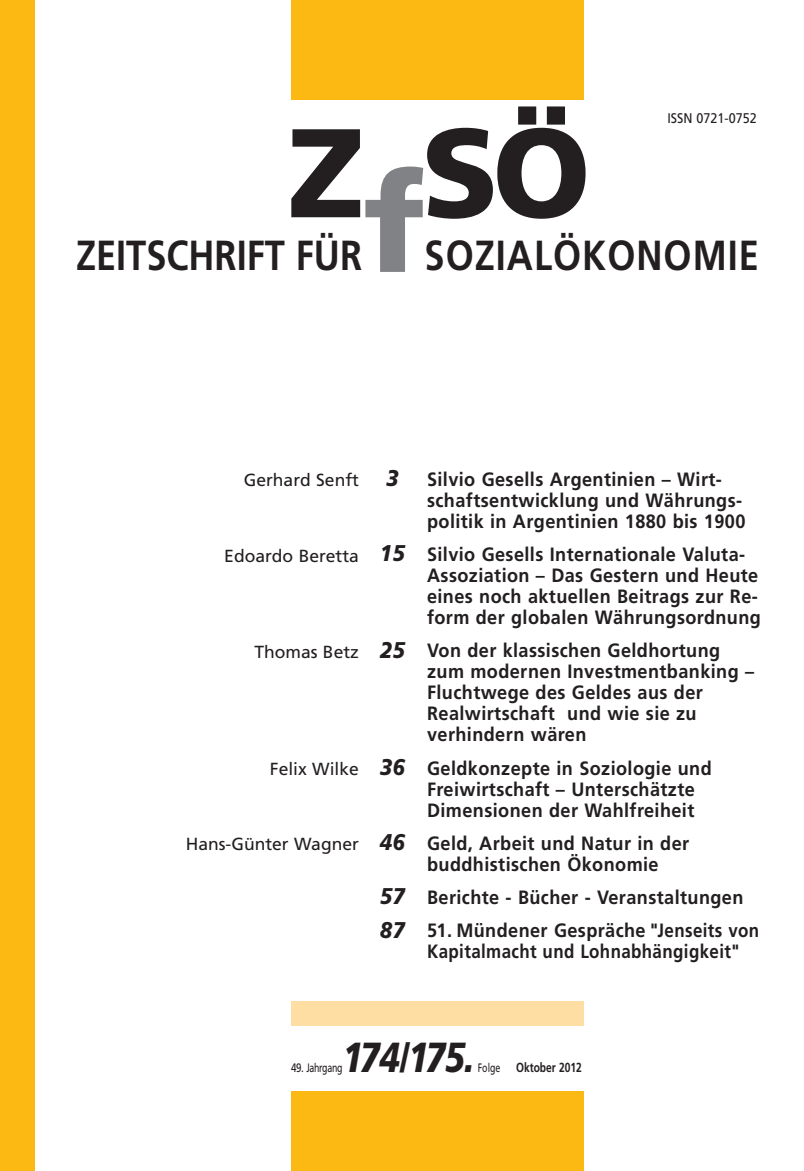
<style>
.page{position:relative;width:804px;height:1171px;background:#fff}
.page>*{position:absolute;margin:0;border:0;box-sizing:border-box;transform-origin:0 0}
.t1{font:900 138.25px "Frutiger";color:#808285}
.t2{font:900 126px "Frutiger";color:#231f20}
.t3{font:700 42px "Frutiger";color:#231f20;scale:.86 1}
.t4{font:700 42px "Frutiger";letter-spacing:.03em;color:#231f20;scale:.86 1}
.t5{font:italic 900 42px "Frutiger";letter-spacing:-.075em;color:#231f20;scale:.8 1}
.t6{font:italic 900 22.75px/33.2px "Frutiger";color:#231f20;scale:.9 1}
.t7{font:700 19.25px/21px "Frutiger";letter-spacing:.02em;color:#231f20;scale:.94 1}
.t8{font:17.5px "Frutiger";color:#231f20}
.t9{font:14px "Frutiger";color:#231f20;scale:.9 1}
.t10{font:700 13.12px "Frutiger";color:#231f20;scale:.78 1}
.t11{font:12.25px "Frutiger";letter-spacing:-.035em;color:#231f20;scale:.8 1}
.s1{font-weight:400;font-size:12.25px}
</style>
<div class="page">
<div style="left:0;top:0;width:35px;height:1171px;background:#fcb914"></div>
<div style="left:291px;top:0;width:292px;height:99px;background:#fcb914"></div>
<div style="left:291px;top:1092px;width:292px;height:79px;background:#fcb914"></div>
<div style="left:291px;top:1001px;width:292px;height:25px;background:#ffdea4"></div>
<h2 class="t2" style="left:288px;top:123px;width:304px">Z SÖ</h2>
<p class="t9" style="left:667px;top:113px;width:101px">ISSN 0721-0752</p>
<h1 class="t1" style="left:363px;top:168px;width:63px">f</h1>
<h3 class="t3" style="left:76px;top:238px;width:334px">ZEITSCHRIFT FÜR</h3>
<h3 class="t4" style="left:424px;top:238px;width:390px">SOZIALÖKONOMIE</h3>
<p class="t8" style="left:244px;top:473px;width:117px">Gerhard Senft</p>
<p class="t8" style="left:224px;top:548px;width:136px">Edoardo Beretta</p>
<p class="t6" style="left:386px;top:463px;width:15px">3</p>
<p class="t6" style="left:380px;top:538px;width:29px">15</p>
<p class="t8" style="left:254px;top:645px;width:106px">Thomas Betz</p>
<p class="t6" style="left:380px;top:635px;width:29px">25</p>
<p class="t8" style="left:270px;top:762px;width:90px">Felix Wilke</p>
<p class="t6" style="left:380px;top:752px;width:29px">36</p>
<p class="t8" style="left:186px;top:837px;width:175px">Hans-Günter Wagner</p>
<p class="t6" style="left:380px;top:827px;width:29px">46</p>
<p class="t6" style="left:380px;top:881px;width:29px">57<br>87</p>
<p class="t7" style="left:427px;top:470px;width:340px">Silvio Gesells Argentinien – Wirt&shy;schaftsentwicklung und Währungs&shy;politik in Argentinien 1880 bis 1900</p>
<p class="t7" style="left:427px;top:545px;width:356px">Silvio Gesells Internationale Valuta-Assoziation – Das Gestern und Heute eines noch aktuellen Beitrags zur Re&shy;form der globalen Währungsordnung</p>
<p class="t7" style="left:427px;top:642px;width:349px">Von der klassischen Geldhortung zum modernen Investmentbanking –<br>Fluchtwege des Geldes aus der<br>Realwirtschaft und wie sie zu verhindern wären</p>
<p class="t7" style="left:427px;top:759px;width:304px">Geldkonzepte in Soziologie und<br>Freiwirtschaft – Unterschätzte<br>Dimensionen der Wahlfreiheit</p>
<p class="t7" style="left:427px;top:834px;width:280px">Geld, Arbeit und Natur in der buddhistischen Ökonomie</p>
<p class="t7" style="left:427px;top:888px;width:338px">Berichte - Bücher - Veranstaltungen</p>
<p class="t7" style="left:427px;top:922px;width:355px">51. Mündener Gespräche "Jenseits von<br>Kapitalmacht und Lohnabhängigkeit"</p>
<h3 class="t5" style="left:342px;top:1040px;width:167px">174/175.</h3>
<p class="t10" style="left:478px;top:1061px;width:135px"><span class="s1">Folge</span> Oktober 2012</p>
<p class="t11" style="left:291px;top:1062px;width:66px">49. Jahrgang</p>
</div>
